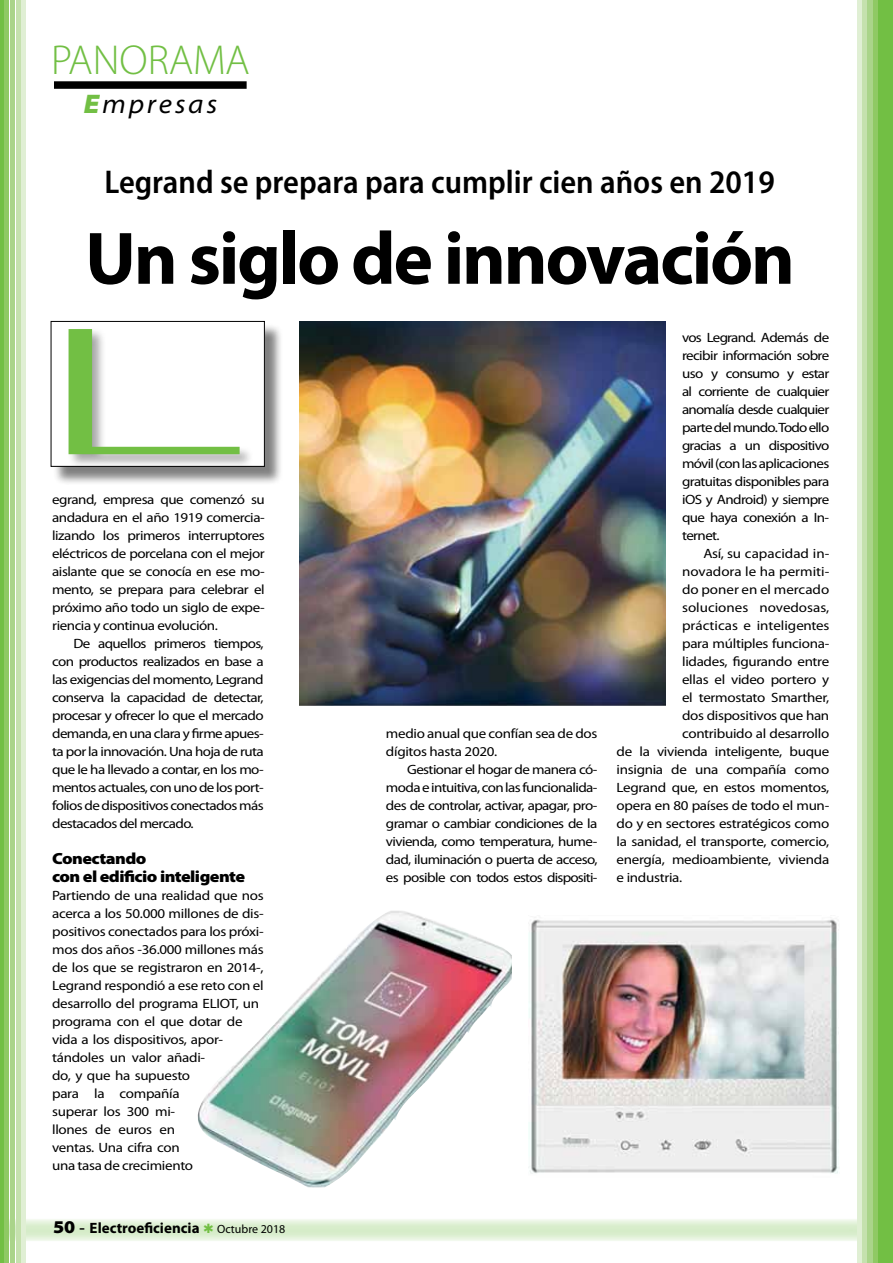
<style>
.page{position:relative;width:893px;height:1263px;background:#fff}
.page>*{position:absolute;margin:0;border:0;box-sizing:border-box;transform-origin:0 0}
.t1{font:300 185.7px "Myriad Pro";color:#72bf44;scale:2.65 1}
.t2{font:700 75px "Myriad Pro";letter-spacing:-.03em;color:#000}
.t3{font:300 42px "Myriad Pro";color:#72bf44}
.t4{font:600 semi-condensed 33px "Myriad Pro";color:#000}
.t5{font:italic semi-expanded 27px "Myriad Pro";letter-spacing:.1em;color:#000}
.t6{font:900 16.2px/18px "Myriad Pro";letter-spacing:-.03em;color:#000;scale:1.11 1}
.t7{font:700 15px "Myriad Pro";color:#000}
.t8{font:13.5px/18px "Myriad Pro";letter-spacing:-.02em;color:#000;text-align:justify;scale:1.11 1}
.t9{font:13.5px "Myriad Pro";color:#000;scale:1.11 1}
.s1{font-weight:900;color:#72bf44}
.s2{font-weight:900;font-stretch:semi-expanded;font-size:18px}
.s3{font-family:"Times New Roman";font-weight:400;font-size:18px}
.s4{font-weight:400;font-size:12px}
</style>
<div class="page">
<svg style="left:3px;top:1219px;width:875px;height:22px;background:#dff0d5"></svg>
<div style="left:21px;top:0;width:5px;height:1263px;background:#e0efd4"></div>
<hr style="left:16px;top:0;width:4px;height:1263px;background:#c5e1ae">
<hr style="left:10px;top:0;width:4px;height:1263px;background:#aad48a">
<div style="left:4px;top:0;width:5px;height:1263px;background:#8fc964"></div>
<hr style="left:0;top:0;width:3px;height:1263px;background:#72bf44">
<div style="left:54px;top:81px;width:193px;height:8px;background:#000"></div>
<div style="left:53px;top:323px;width:230px;height:162px;background:#000;opacity:.5"></div>
<div style="left:51px;top:321px;width:213px;height:145px;background:#fff"></div>
<div style="left:51px;top:321px;width:214px;height:146px;border:1px solid #000"></div>
<div style="left:67px;top:327px;width:187px;height:142px;background:#000;opacity:.35"></div>
<hr style="left:857px;top:0;width:4px;height:1263px;background:#e0efd4">
<div style="left:862px;top:0;width:5px;height:1263px;background:#c5e1ae"></div>
<div style="left:868px;top:0;width:6px;height:1263px;background:#aad48a"></div>
<hr style="left:873px;top:0;width:4px;height:1263px;background:#8fc964">
<div style="left:878px;top:0;width:15px;height:1263px;background:#72bf44"></div>
<img style="left:299px;top:321px;width:366px;height:385px">
<img style="left:197px;top:911px;width:315px;height:276px">
<img style="left:528px;top:919px;width:311px;height:255px">
<svg style="left:204px;top:1223px;width:9px;height:10px"></svg>
<h3 class="t3" style="left:51px;top:37px;width:200px">PANORAMA</h3>
<h3 class="t5" style="left:84px;top:89px;width:135px"><span class="s1">E</span>mpresas</h3>
<h3 class="t4" style="left:104px;top:163px;width:672px">Legrand se prepara para cumplir cien años en 2019</h3>
<h2 class="t2" style="left:85px;top:216px;width:711px">Un siglo de innovación</h2>
<h1 class="t1" style="left:29px;top:290px;width:85px">L</h1>
<p class="t8" style="left:682px;top:329px;width:134px">vos Legrand. Además de recibir información sobre uso y consumo y estar al corriente de cualquier anomalía desde cualquier parte del mundo. Todo ello gracias a un dispositivo móvil (con las aplicaciones gratuitas disponibles para iOS y Android) y siempre que haya conexión a In&shy;ternet.</p>
<p class="t9" style="left:703px;top:546px;width:115px">Así, su capacidad in-</p>
<p class="t9" style="left:682px;top:564px;width:134px">novadora le ha permiti-</p>
<p class="t9" style="left:682px;top:582px;width:134px">do poner en el mercado</p>
<p class="t9" style="left:682px;top:600px;width:134px">soluciones novedosas,</p>
<p class="t9" style="left:682px;top:618px;width:134px">prácticas e inteligentes</p>
<p class="t8" style="left:682px;top:635px;width:134px">para múltiples funciona-</p>
<p class="t8" style="left:682px;top:653px;width:134px">lidades, figurando entre</p>
<p class="t8" style="left:682px;top:671px;width:134px">ellas el video portero y</p>
<p class="t8" style="left:682px;top:689px;width:134px">el termostato Smarther,</p>
<p class="t8" style="left:682px;top:707px;width:134px">dos dispositivos que han</p>
<p class="t8" style="left:682px;top:725px;width:134px">contribuido al desarrollo</p>
<p class="t8" style="left:617px;top:743px;width:193px">de la vivienda inteligente, buque</p>
<p class="t8" style="left:617px;top:761px;width:193px">insignia de una compañía como</p>
<p class="t8" style="left:617px;top:779px;width:193px">Legrand que, en estos momentos,</p>
<p class="t8" style="left:617px;top:797px;width:193px">opera en 80 países de todo el mun-</p>
<p class="t8" style="left:617px;top:815px;width:193px">do y en sectores estratégicos como</p>
<p class="t8" style="left:617px;top:833px;width:193px">la sanidad, el transporte, comercio,</p>
<p class="t8" style="left:617px;top:851px;width:193px">energía, medioambiente, vivienda</p>
<p class="t8" style="left:617px;top:869px;width:61px">e industria.</p>
<p class="t8" style="left:52px;top:491px;width:193px">egrand, empresa que comenzó su andadura en el año 1919 comercia&shy;lizando los primeros interruptores eléctricos de porcelana con el mejor aislante que se conocía en ese mo&shy;mento, se prepara para celebrar el próximo año todo un siglo de expe&shy;riencia y continua evolución.</p>
<p class="t8" style="left:52px;top:635px;width:192px;text-indent:21px">De aquellos primeros tiempos, con productos realizados en base a las exigencias del momento, Legrand conserva la capacidad de detectar, procesar y ofrecer lo que el mercado demanda, en una clara y firme apues&shy;ta por la innovación. Una hoja de ruta que le ha llevado a contar, en los mo&shy;mentos actuales, con uno de los port&shy;folios de dispositivos conectados más destacados del mercado.</p>
<p class="t6" style="left:52px;top:850px;width:175px">Conectando<br>con el edificio inteligente</p>
<p class="t8" style="left:52px;top:887px;width:192px;text-align:left">Partiendo de una realidad que nos acerca a los 50.000 millones de dis&shy;positivos conectados para los próxi&shy;mos dos años -36.000 millones más de los que se registraron en 2014-,<br>Legrand respondió a ese reto con el desarrollo del programa ELIOT, un programa con el que dotar de vida a los dispositivos, apor&shy;tándoles un valor añadi-<br>do, y que ha supuesto<br>para la compañía<br>superar los 300 mi-<br>llones de euros en<br>ventas. Una cifra con<br>una tasa de crecimiento</p>
<p class="t8" style="left:386px;top:725px;width:192px">medio anual que confían sea de dos dígitos hasta 2020.</p>
<p class="t8" style="left:386px;top:761px;width:192px;text-indent:21px">Gestionar el hogar de manera có&shy;moda e intuitiva, con las funcionalida&shy;des de controlar, activar, apagar, pro&shy;gramar o cambiar condiciones de la vivienda, como temperatura, hume&shy;dad, iluminación o puerta de acceso, es posible con todos estos dispositi-</p>
<p class="t7" style="left:53px;top:1219px;width:234px"><span class="s2">50</span> <span class="s3">-</span> Electroeficiencia <span class="s4">Octubre 2018</span></p>
</div>
